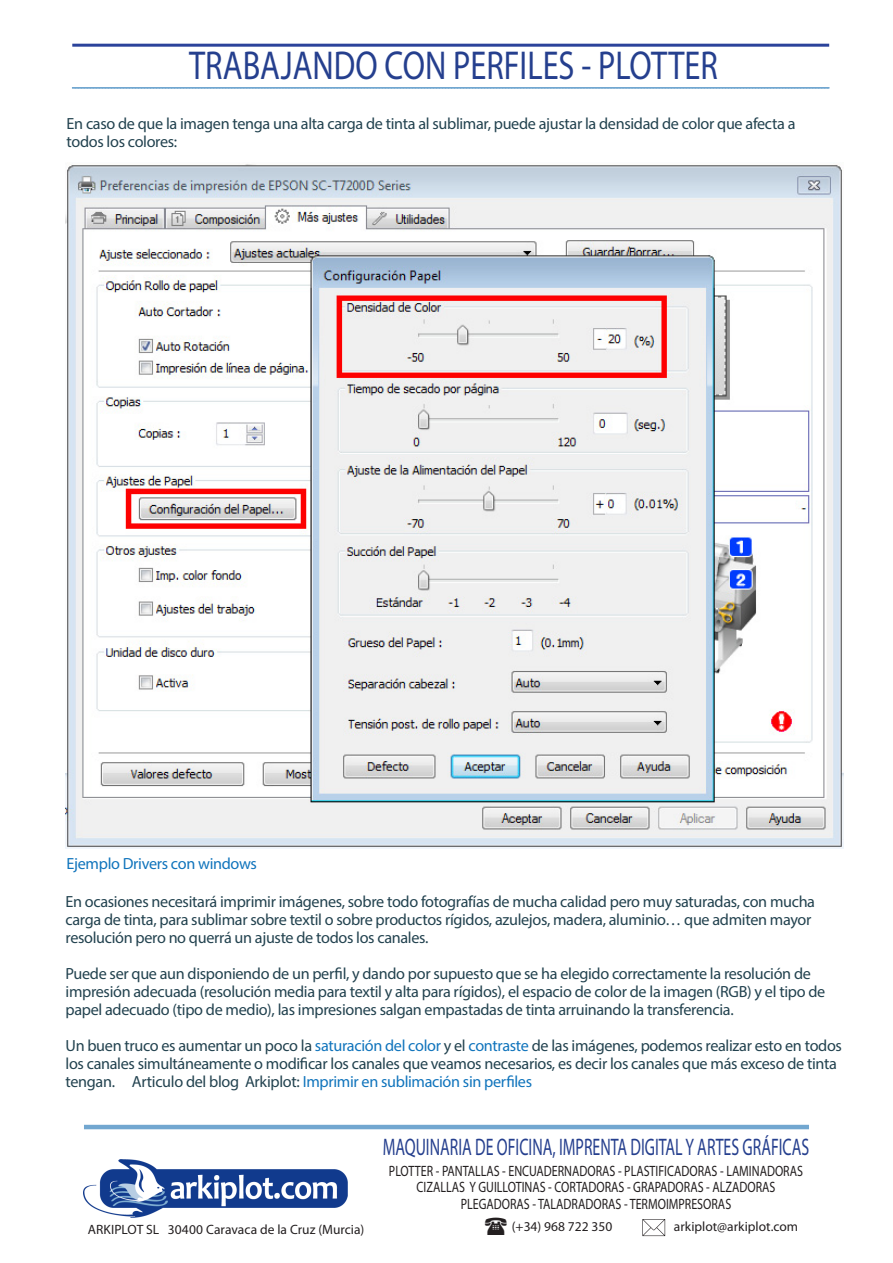
<style>
.page{position:relative;width:893px;height:1263px;background:#fff}
.page>*{position:absolute;margin:0;border:0;box-sizing:border-box;transform-origin:0 0}
.tituloSección{font:40.5px "Myriad Pro";color:#253f8e;scale:.8 1}
.t1{font:24px "Myriad Pro";color:#253f8e;scale:.66 1}
.Párrafo{font:16.2px/18px "Myriad Pro";letter-spacing:-.02em;color:#22424f}
.Párrafo-2{font:16.2px "Myriad Pro";letter-spacing:-.02em;color:#1074bc}
.t2{font:15px/16.5px "Myriad Pro";color:#231f20;text-align:center;scale:.8 1}
.t3{font:13.5px "Myriad Pro";color:#231f20}
.s1{color:#1074bc}
</style>
<div class="page">
<img style="left:84px;top:1159px;width:264px;height:58px">
<hr style="left:84px;top:1125px;width:725px;height:4px;background:#72a7d0">
<svg style="left:642px;top:1219px;width:23px;height:17px"></svg>
<hr style="left:72px;top:44px;width:757px;height:3px;background:#2b439b">
<svg style="left:72px;top:87px;width:757px;height:2px;background:#81b0d5"></svg>
<img style="left:66px;top:164px;width:777px;height:685px">
<p class="tituloSección" style="left:189px;top:40px;width:662px">TRABAJANDO CON PERFILES - PLOTTER</p>
<p class="Párrafo" style="left:67px;top:115px;width:730px">En caso de que la imagen tenga una alta carga de tinta al sublimar, puede ajustar la densidad de color que afecta a todos los colores:</p>
<p class="Párrafo-2" style="left:67px;top:853px;width:192px">Ejemplo Drivers con windows</p>
<p class="Párrafo" style="left:66px;top:892px;width:751px">En ocasiones necesitará imprimir imágenes, sobre todo fotografías de mucha calidad pero muy saturadas, con mucha carga de tinta, para sublimar sobre textil o sobre productos rígidos, azulejos, madera, aluminio… que admiten mayor resolución pero no querrá un ajuste de todos los canales.</p>
<p class="Párrafo" style="left:66px;top:964px;width:761px">Puede ser que aun disponiendo de un perfil, y dando por supuesto que se ha elegido correctamente la resolución de impresión adecuada (resolución media para textil y alta para rígidos), el espacio de color de la imagen (RGB) y el tipo de papel adecuado (tipo de medio), las impresiones salgan empastadas de tinta arruinando la transferencia.</p>
<p class="Párrafo" style="left:66px;top:1036px;width:778px">Un buen truco es aumentar un poco la <span class="s1">saturación del color</span> y el <span class="s1">contraste</span> de las imágenes, podemos realizar esto en todos los canales simultáneamente o modificar los canales que veamos necesarios, es decir los canales que más exceso de tinta tengan. Articulo del blog Arkiplot: <span class="s1">Imprimir en sublimación sin perfiles</span></p>
<h2 class="t1" style="left:383px;top:1132px;width:648px">MAQUINARIA DE OFICINA, IMPRENTA DIGITAL Y ARTES GRÁFICAS</h2>
<p class="t2" style="left:389px;top:1162px;width:519px">PLOTTER - PANTALLAS - ENCUADERNADORAS - PLASTIFICADORAS - LAMINADORAS<br>CIZALLAS Y GUILLOTINAS - CORTADORAS - GRAPADORAS - ALZADORAS<br>PLEGADORAS - TALADRADORAS - TERMOIMPRESORAS</p>
<p class="t3" style="left:88px;top:1221px;width:278px">ARKIPLOT SL 30400 Caravaca de la Cruz (Murcia)</p>
<p class="t3" style="left:512px;top:1218px;width:102px">(+34) 968 722 350</p>
<p class="t3" style="left:674px;top:1218px;width:126px">arkiplot@arkiplot.com</p>
</div>
